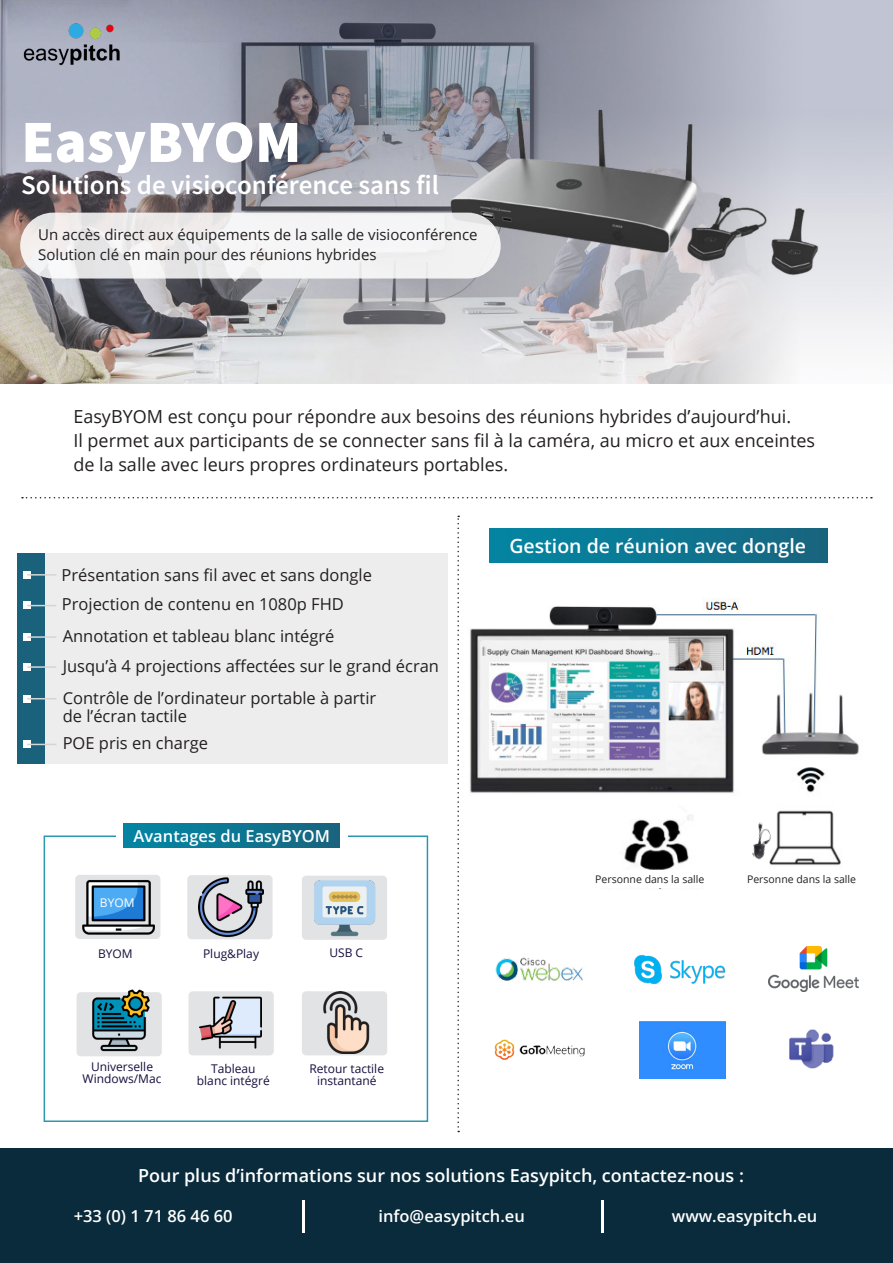
<style>
.page{position:relative;width:893px;height:1263px;background:#fff}
.page>*{position:absolute;margin:0;border:0;box-sizing:border-box;transform-origin:0 0}
.t1{font:900 60px "Source Sans Pro";color:#fff}
.t2{font:600 27px "Source Sans Pro";color:#fff}
.t3{font:600 19.5px "Open Sans";color:#fff}
.t4{font:18px/24px "Open Sans";color:#231f20}
.t5{font:600 18px "Open Sans";color:#fff}
.t6{font:16.5px "Open Sans";color:#231f20}
.t7{font:600 16.5px "Open Sans";color:#fff}
.t8{font:15px "Open Sans";color:#231f20}
.t9{font:12px/12px "Open Sans";color:#150f3e;text-align:center}
.t10{font:12px "Open Sans";color:#fff}
.t11{font:10.5px "Open Sans";color:#231f20}
</style>
<div class="page">
<svg style="left:22px;top:497px;width:850px;height:1px"></svg>
<svg style="left:43px;top:835px;width:386px;height:287px"></svg>
<div style="left:75px;top:875px;width:85px;height:64px;background:#e2e3e4;border-radius:4px"></div>
<div style="left:302px;top:876px;width:85px;height:64px;background:#e2e3e4;border-radius:4px"></div>
<img style="left:314px;top:880px;width:61px;height:57px">
<div style="left:187px;top:875px;width:86px;height:64px;background:#e2e3e4;border-radius:4px"></div>
<img style="left:199px;top:877px;width:65px;height:61px">
<div style="left:302px;top:991px;width:85px;height:64px;background:#e2e3e4;border-radius:4px"></div>
<div style="left:189px;top:991px;width:85px;height:64px;background:#e2e3e4;border-radius:4px"></div>
<img style="left:323px;top:992px;width:47px;height:61px">
<img style="left:200px;top:996px;width:62px;height:53px">
<div style="left:77px;top:992px;width:85px;height:64px;background:#e2e3e4;border-radius:4px"></div>
<img style="left:87px;top:987px;width:64px;height:65px">
<div style="left:45px;top:553px;width:403px;height:210px;background:#ededee"></div>
<svg style="left:116px;top:823px;width:231px;height:26px"></svg>
<div style="left:123px;top:823px;width:216px;height:24px;background:linear-gradient(to right,#0287a5,#18657f)"></div>
<div style="left:489px;top:528px;width:338px;height:35px;background:linear-gradient(to right,#0287a5,#18657f)"></div>
<img style="left:470px;top:598px;width:389px;height:291px">
<svg style="left:457px;top:516px;width:2px;height:616px"></svg>
<img style="left:0;top:0;width:893px;height:384px">
<img style="left:21px;top:21px;width:105px;height:47px">
<div style="left:21px;top:213px;width:479px;height:65px;background:linear-gradient(to right,#edebeb,#f4f5f6);border-radius:32px"></div>
<div style="left:20px;top:213px;width:481px;height:66px;border:2px solid #fff;border-radius:32px"></div>
<div style="left:17px;top:553px;width:28px;height:210px;background:#1a627c"></div>
<div style="left:24px;top:571px;width:7px;height:7px;background:#fff"></div>
<div style="left:24px;top:602px;width:7px;height:7px;background:#fff"></div>
<div style="left:24px;top:633px;width:7px;height:7px;background:#fff"></div>
<div style="left:24px;top:695px;width:7px;height:7px;background:#fff"></div>
<div style="left:24px;top:663px;width:7px;height:7px;background:#fff"></div>
<div style="left:24px;top:741px;width:7px;height:7px;background:#fff"></div>
<hr style="left:27px;top:574px;width:29px;height:2px;background:#d4d5d7">
<svg style="left:27px;top:605px;width:29px;height:1px"></svg>
<hr style="left:27px;top:636px;width:29px;height:2px;background:#d4d5d7">
<svg style="left:27px;top:698px;width:29px;height:1px"></svg>
<hr style="left:27px;top:666px;width:29px;height:2px;background:#d4d5d7">
<svg style="left:27px;top:744px;width:29px;height:1px"></svg>
<img style="left:745px;top:821px;width:31px;height:40px">
<div style="left:583px;top:871px;width:277px;height:17px;background:#fff"></div>
<img style="left:769px;top:947px;width:90px;height:44px">
<img style="left:495px;top:957px;width:88px;height:24px">
<img style="left:634px;top:954px;width:92px;height:31px">
<img style="left:640px;top:1022px;width:85px;height:56px">
<img style="left:494px;top:1039px;width:91px;height:21px">
<img style="left:789px;top:1029px;width:45px;height:40px">
<img style="left:82px;top:880px;width:72px;height:55px">
<div style="left:0;top:1148px;width:893px;height:115px;background:#092b3b"></div>
<hr style="left:302px;top:1200px;width:3px;height:33px;background:#fff">
<hr style="left:601px;top:1200px;width:3px;height:33px;background:#fff">
<p class="t1" style="left:21px;top:100px;width:282px">EasyBYOM</p>
<p class="t2" style="left:21px;top:168px;width:419px">Solutions de visioconférence sans fil</p>
<p class="t8" style="left:38px;top:225px;width:441px">Un accès direct aux équipements de la salle de visioconférence</p>
<p class="t8" style="left:38px;top:244px;width:340px">Solution clé en main pour des réunions hybrides</p>
<p class="t4" style="left:73px;top:404px;width:719px">EasyBYOM est conçu pour répondre aux besoins des réunions hybrides d’aujourd’hui.</p>
<p class="t4" style="left:73px;top:428px;width:743px">Il permet aux participants de se connecter sans fil à la caméra, au micro et aux enceintes de la salle avec leurs propres ordinateurs portables.</p>
<p class="t6" style="left:62px;top:564px;width:312px">Présentation sans fil avec et sans dongle</p>
<p class="t6" style="left:62px;top:593px;width:284px">Projection de contenu en 1080p FHD</p>
<p class="t6" style="left:63px;top:625px;width:273px">Annotation et tableau blanc intégré</p>
<p class="t6" style="left:63px;top:655px;width:378px">Jusqu’à 4 projections affectées sur le grand écran</p>
<p class="t6" style="left:63px;top:686px;width:315px">Contrôle de l’ordinateur portable à partir</p>
<p class="t6" style="left:63px;top:704px;width:126px">de l’écran tactile</p>
<p class="t6" style="left:63px;top:732px;width:147px">POE pris en charge</p>
<p class="t7" style="left:134px;top:824px;width:198px">Avantages du EasyBYOM</p>
<p class="t10" style="left:100px;top:894px;width:36px">BYOM</p>
<p class="t9" style="left:98px;top:947px;width:36px">BYOM</p>
<p class="t9" style="left:203px;top:948px;width:57px">Plug&amp;Play</p>
<p class="t9" style="left:329px;top:946px;width:35px">USB C</p>
<p class="t9" style="left:91px;top:1060px;width:64px">Universelle</p>
<p class="t9" style="left:83px;top:1072px;width:80px">Windows/Mac</p>
<p class="t9" style="left:197px;top:1062px;width:74px">Tableau blanc intégré</p>
<p class="t9" style="left:309px;top:1062px;width:76px">Retour tactile instantané</p>
<p class="t3" style="left:509px;top:532px;width:298px">Gestion de réunion avec dongle</p>
<p class="t11" style="left:595px;top:872px;width:111px">Personne dans la salle</p>
<p class="t11" style="left:747px;top:872px;width:111px">Personne dans la salle</p>
<p class="t5" style="left:138px;top:1163px;width:607px">Pour plus d’informations sur nos solutions Easypitch, contactez-nous :</p>
<p class="t7" style="left:378px;top:1205px;width:148px">info@easypitch.eu</p>
<p class="t7" style="left:672px;top:1205px;width:147px">www.easypitch.eu</p>
<p class="t7" style="left:74px;top:1205px;width:160px">+33 (0) 1 71 86 46 60</p>
</div>
